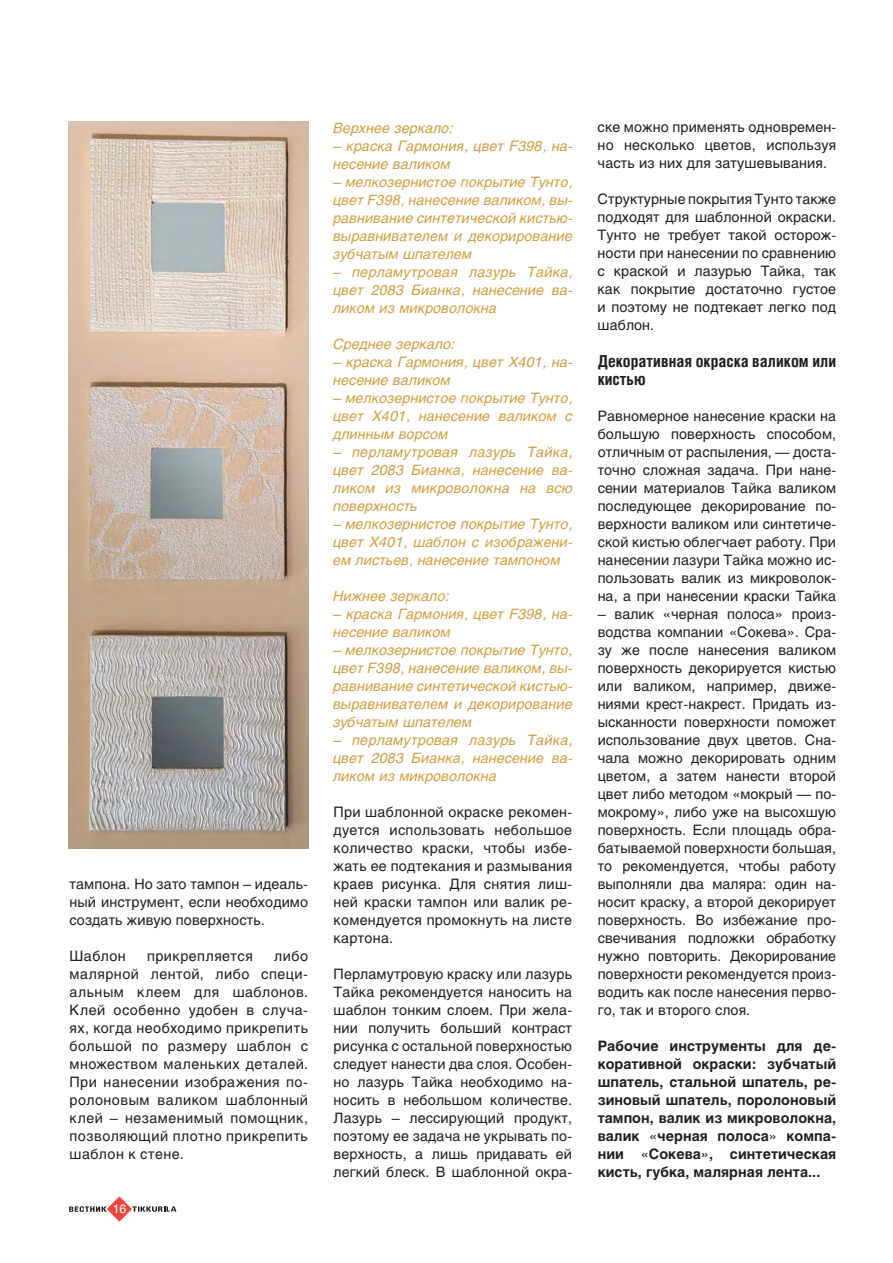
<style>
.page{position:relative;width:893px;height:1263px;background:#fff}
.page>*{position:absolute;margin:0;border:0;box-sizing:border-box;transform-origin:0 0}
.t1{font:700 16.5px/18px "Helios Cond";letter-spacing:.005em;color:#231f20}
.t2{font:14.25px/18px "Helios";letter-spacing:.01em;color:#231f20;text-align:justify}
.t3{font:italic 14.25px/18px "Helios";letter-spacing:.005em;color:#d19f44;text-align:justify}
.t4{font:700 14.25px/18px "Helios";letter-spacing:.005em;color:#231f20;text-align:justify}
.t5{font:14.25px "Helios";letter-spacing:.035em;color:#231f20}
.t6{font:12px "Helios";color:#fff}
.s1{font-weight:400}
</style>
<div class="page">
<svg style="left:69px;top:1196px;width:108px;height:26px"></svg>
<img style="left:68px;top:121px;width:241px;height:727px">
<p class="t2" style="left:70px;top:876px;width:240px">тампона. Но зато тампон – идеаль&shy;ный инструмент, если необходимо создать живую поверхность.</p>
<p class="t2" style="left:70px;top:948px;width:58px">Шаблон</p>
<p class="t5" style="left:147px;top:950px;width:107px">прикрепляется</p>
<p class="t2" style="left:70px;top:948px;width:240px;text-indent:205px">либо малярной лентой, либо специ&shy;альным клеем для шаблонов.<br>Клей особенно удобен в случа&shy;ях, когда необходимо прикрепить большой по размеру шаблон с множеством маленьких деталей.<br>При нанесении изображения по&shy;ролоновым валиком шаблонный клей – незаменимый помощник, позволяющий плотно прикрепить шаблон к стене.</p>
<p class="t6" style="left:113px;top:1204px;width:15px">16</p>
<p class="t3" style="left:333px;top:120px;width:122px">Верхнее зеркало:</p>
<p class="t3" style="left:333px;top:138px;width:241px">– краска Гармония, цвет F398, на&shy;несение валиком</p>
<p class="t3" style="left:333px;top:174px;width:241px">– мелкозернистое покрытие Тунто, цвет F398, нанесение валиком, вы&shy;равнивание синтетической кистью&shy;выравнивателем и декорирование зубчатым шпателем</p>
<p class="t3" style="left:333px;top:264px;width:241px">– перламутровая лазурь Тайка, цвет 2083 Бианка, нанесение ва&shy;ликом из микроволокна</p>
<p class="t3" style="left:333px;top:336px;width:124px">Среднее зеркало:</p>
<p class="t3" style="left:333px;top:354px;width:241px">– краска Гармония, цвет X401, на&shy;несение валиком</p>
<p class="t3" style="left:333px;top:390px;width:241px">– мелкозернистое покрытие Тунто, цвет X401, нанесение валиком с длинным ворсом</p>
<p class="t3" style="left:333px;top:444px;width:241px">– перламутровая лазурь Тайка, цвет 2083 Бианка, нанесение ва&shy;ликом из микроволокна на всю поверхность</p>
<p class="t3" style="left:333px;top:516px;width:241px">– мелкозернистое покрытие Тунто, цвет Х401, шаблон с изображени&shy;ем листьев, нанесение тампоном</p>
<p class="t3" style="left:333px;top:588px;width:118px">Нижнее зеркало:</p>
<p class="t3" style="left:333px;top:606px;width:241px">– краска Гармония, цвет F398, на&shy;несение валиком</p>
<p class="t3" style="left:333px;top:642px;width:241px">– мелкозернистое покрытие Тунто, цвет F398, нанесение валиком, вы&shy;равнивание синтетической кистью&shy;выравнивателем и декорирование зубчатым шпателем</p>
<p class="t3" style="left:333px;top:732px;width:241px">– перламутровая лазурь Тайка, цвет 2083 Бианка, нанесение ва&shy;ликом из микроволокна</p>
<p class="t2" style="left:334px;top:804px;width:240px">При шаблонной окраске рекомен&shy;дуется использовать небольшое количество краски, чтобы избе&shy;жать ее подтекания и размывания краев рисунка. Для снятия лиш&shy;ней краски тампон или валик ре&shy;комендуется промокнуть на листе картона.</p>
<p class="t2" style="left:334px;top:966px;width:240px">Перламутровую краску или лазурь Тайка рекомендуется наносить на шаблон тонким слоем. При жела&shy;нии получить больший контраст рисунка с остальной поверхностью следует нанести два слоя. Особен&shy;но лазурь Тайка необходимо на&shy;носить в небольшом количестве.<br>Лазурь – лессирующий продукт, поэтому ее задача не укрывать по&shy;верхность, а лишь придавать ей легкий блеск. В шаблонной окра-</p>
<p class="t2" style="left:598px;top:120px;width:240px">ске можно применять одновремен&shy;но несколько цветов, используя часть из них для затушевывания.</p>
<p class="t2" style="left:598px;top:192px;width:240px">Структурные покрытия Тунто также подходят для шаблонной окраски.<br>Тунто не требует такой осторож&shy;ности при нанесении по сравнению с краской и лазурью Тайка, так как покрытие достаточно густое и поэтому не подтекает легко под шаблон.</p>
<p class="t1" style="left:598px;top:353px;width:240px">Декоративная окраска валиком или кистью</p>
<p class="t2" style="left:598px;top:408px;width:240px">Равномерное нанесение краски на большую поверхность способом, отличным от распыления, — доста&shy;точно сложная задача. При нане&shy;сении материалов Тайка валиком последующее декорирование по&shy;верхности валиком или синтетиче&shy;ской кистью облегчает работу. При нанесении лазури Тайка можно ис&shy;пользовать валик из микроволок&shy;на, а при нанесении краски Тайка</p>
<p class="t2" style="left:598px;top:606px;width:240px">– валик «черная полоса» произ&shy;водства компании «Сокева». Сра&shy;зу же после нанесения валиком поверхность декорируется кистью или валиком, например, движе&shy;ниями крест-накрест. Придать из&shy;ысканности поверхности поможет использование двух цветов. Сна&shy;чала можно декорировать одним цветом, а затем нанести второй цвет либо методом «мокрый — по&shy;мокрому», либо уже на высохшую поверхность. Если площадь обра&shy;батываемой поверхности большая, то рекомендуется, чтобы работу выполняли два маляра: один на&shy;носит краску, а второй декорирует поверхность. Во избежание про&shy;свечивания подложки обработку нужно повторить. Декорирование поверхности рекомендуется произ&shy;водить как после нанесения перво&shy;го, так и второго слоя.</p>
<p class="t4" style="left:598px;top:1038px;width:240px">Рабочие инструменты для де&shy;коративной окраски: зубчатый шпатель, стальной шпатель, ре&shy;зиновый шпатель, поролоновый тампон, валик из микроволокна, валик <span class="s1">«</span>черная полоса<span class="s1">»</span> компа&shy;нии <span class="s1">«</span>Сокева<span class="s1">»</span>, синтетическая кисть, губка, малярная лента...</p>
</div>
